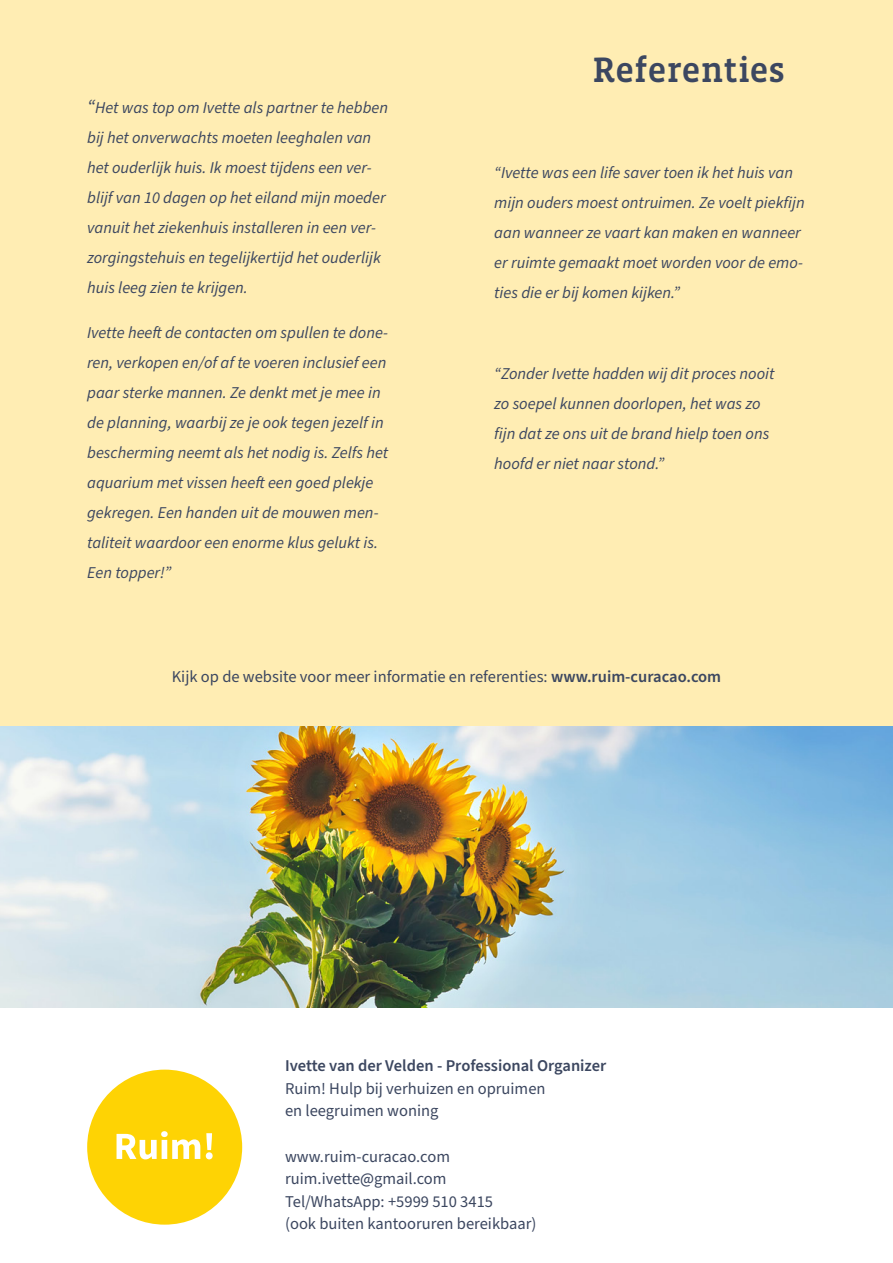
<style>
.page{position:relative;width:893px;height:1263px;background:#fff}
.page>*{position:absolute;margin:0;border:0;box-sizing:border-box;transform-origin:0 0}
.t1{font:500 36px "Vista Slab OTCE";color:#3c4760}
.t2{font:italic 16.5px/30px "Source Sans Pro";color:#3c4760}
.t3{font:16.5px/22.5px "Source Sans Pro";color:#3c4760}
.t4{font:600 16.5px "Source Sans Pro";color:#3c4760}
.s1{font-size:19.5px}
.s2{font-weight:600}
</style>
<div class="page">
<div style="left:0;top:0;width:893px;height:736px;background:#ffedb3"></div>
<div style="left:87px;top:1069px;width:155px;height:155px;background:#fed304;border-radius:50%"></div>
<svg style="left:117px;top:1131px;width:83px;height:28px"></svg>
<svg style="left:206px;top:1133px;width:7px;height:26px"></svg>
<img style="left:0;top:726px;width:893px;height:282px">
<p class="t2" style="left:87px;top:93px;width:302px"><span class="s1">“</span>Het was top om Ivette als partner te hebben bij het onverwachts moeten leeghalen van het ouderlijk huis. Ik moest tijdens een ver&shy;blijf van 10 dagen op het eiland mijn moeder vanuit het ziekenhuis installeren in een ver&shy;zorgingstehuis en tegelijkertijd het ouderlijk huis leeg zien te krijgen.</p>
<p class="t2" style="left:87px;top:318px;width:302px">Ivette heeft de contacten om spullen te done&shy;ren, verkopen en/of af te voeren inclusief een paar sterke mannen. Ze denkt met je mee in de planning, waarbij ze je ook tegen jezelf in bescherming neemt als het nodig is. Zelfs het aquarium met vissen heeft een goed plekje gekregen. Een handen uit de mouwen men&shy;taliteit waardoor een enorme klus gelukt is.<br>Een topper!”</p>
<h1 class="t1" style="left:592px;top:49px;width:194px">Referenties</h1>
<p class="t2" style="left:494px;top:158px;width:312px">“Ivette was een life saver toen ik het huis van mijn ouders moest ontruimen. Ze voelt piekfijn aan wanneer ze vaart kan maken en wanneer er ruimte gemaakt moet worden voor de emo&shy;ties die er bij komen kijken.”</p>
<p class="t2" style="left:494px;top:359px;width:282px">“Zonder Ivette hadden wij dit proces nooit zo soepel kunnen doorlopen, het was zo fijn dat ze ons uit de brand hielp toen ons hoofd er niet naar stond.”</p>
<p class="t3" style="left:172px;top:666px;width:551px">Kijk op de website voor meer informatie en referenties: <span class="s2">www.ruim-curacao.com</span></p>
<p class="t4" style="left:285px;top:1055px;width:323px">Ivette van der Velden - Professional Organizer</p>
<p class="t3" style="left:285px;top:1078px;width:262px">Ruim! Hulp bij verhuizen en opruimen en leegruimen woning</p>
<p class="t3" style="left:285px;top:1145px;width:253px">www.ruim-curacao.com ruim.ivette@gmail.com<br>Tel/WhatsApp: +5999 510 3415<br>(ook buiten kantooruren bereikbaar)</p>
</div>
